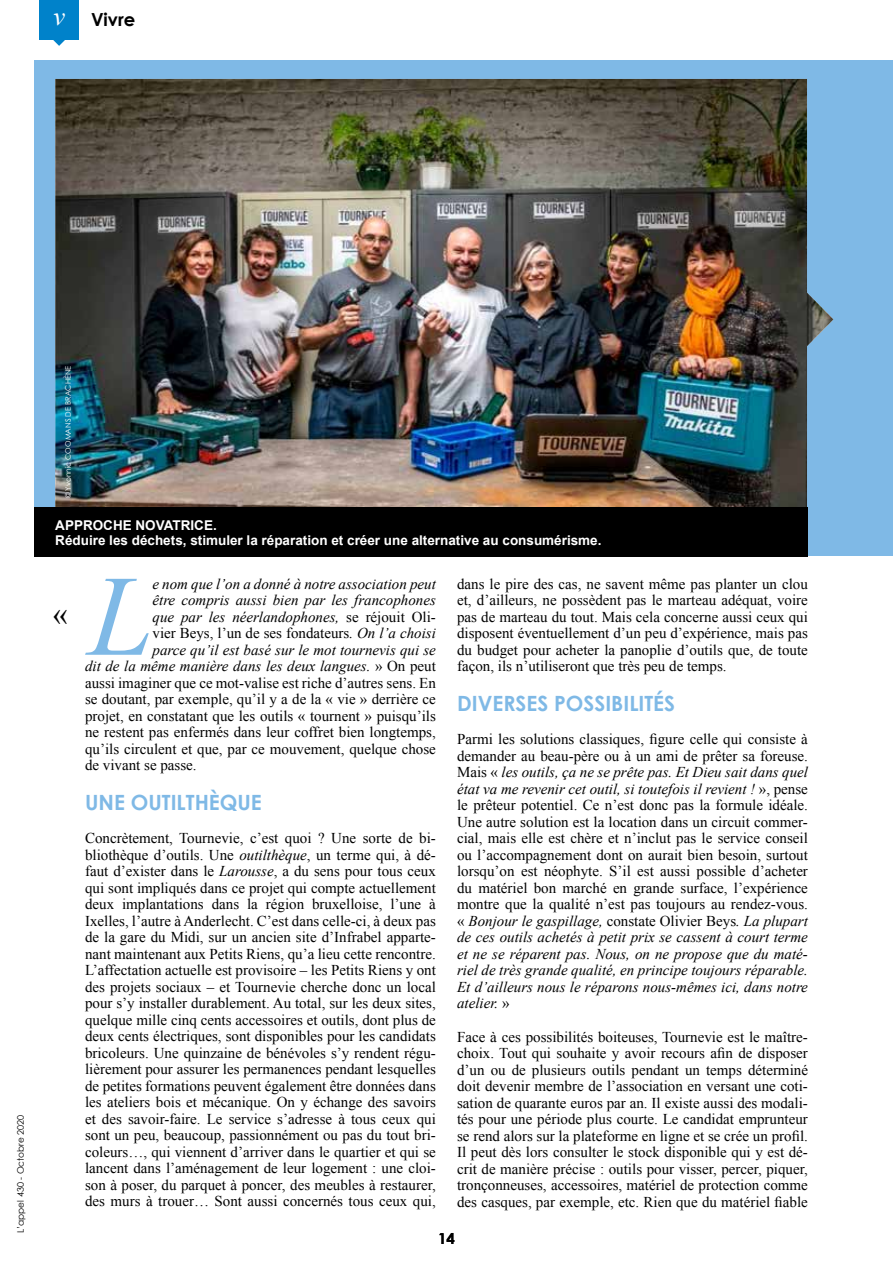
<style>
.page{position:relative;width:893px;height:1263px;background:#fff}
.page>*{position:absolute;margin:0;border:0;box-sizing:border-box;transform-origin:0 0}
.t1{font:italic 114.75px "Times New Roman";color:#7fb9e6}
.t2{font:30px "Times New Roman";color:#000}
.t3{font:700 21px "Century Gothic";color:#7fb9e6}
.t4{font:700 18px "Century Gothic";color:#000}
.t5{font:15px/16.5px "Times New Roman";color:#000;text-align:justify}
.t6{font:italic 15px "Times New Roman";color:#000}
.t7{font:700 15px "Century Gothic";color:#000}
.t8{font:700 13.5px/15px "Arial";color:#fff}
.t9{font:9px "Century Gothic";color:#000}
.t10{font:7.5px "Century Gothic";color:#fff}
.s1{font-family:"Times New Roman";font-weight:400;font-style:italic;font-size:26.1px;color:#fff}
.s2{font-style:normal}
.s3{font-style:italic}
</style>
<div class="page">
<div style="left:34px;top:60px;width:859px;height:496px;background:#7fb9e6"></div>
<img style="left:55px;top:79px;width:778px;height:451px">
<div style="left:34px;top:507px;width:773px;height:49px;background:#000"></div>
<div style="left:39px;top:0;width:40px;height:39px;background:#0082ca"></div>
<svg style="left:53px;top:39px;width:13px;height:7px"></svg>
<p class="t4" style="left:53px;top:8px;width:83px"><span class="s1">v</span> Vivre</p>
<p class="t9" style="left:15px;top:1233px;width:120px;rotate:-90deg">L’appel 430 - Octobre 2020</p>
<p class="t10" style="left:63px;top:498px;width:134px;rotate:-90deg">© Yvonnic COOMANS DE BRACHÈNE</p>
<p class="t8" style="left:55px;top:517px;width:548px">APPROCHE NOVATRICE.<br>Réduire les déchets, stimuler la réparation et créer une alternative au consumérisme.</p>
<h2 class="t2" style="left:53px;top:597px;width:16px">«</h2>
<h1 class="t1" style="left:89px;top:552px;width:65px">L</h1>
<p class="t6" style="left:153px;top:575px;width:285px">e nom que l’on a donné à notre association peut</p>
<p class="t6" style="left:153px;top:592px;width:285px">être compris aussi bien par les francophones</p>
<p class="t6" style="left:153px;top:608px;width:285px">que par les néerlandophones, <span class="s2">se réjouit Oli-</span></p>
<p class="t5" style="left:153px;top:625px;width:285px">vier Beys, l’un de ses fondateurs<span class="s3">. On l’a choisi</span></p>
<p class="t6" style="left:153px;top:641px;width:285px">parce qu’il est basé sur le mot tournevis qui se</p>
<p class="t6" style="left:85px;top:658px;width:352px">dit de la même manière dans les deux langues. <span class="s2">» On peut</span></p>
<p class="t5" style="left:85px;top:674px;width:352px">aussi imaginer que ce mot-valise est riche d’autres sens. En</p>
<p class="t5" style="left:85px;top:691px;width:352px">se doutant, par exemple, qu’il y a de la « vie » derrière ce</p>
<p class="t5" style="left:85px;top:707px;width:352px">projet, en constatant que les outils « tournent » puisqu’ils</p>
<p class="t5" style="left:85px;top:724px;width:352px">ne restent pas enfermés dans leur coffret bien longtemps,</p>
<p class="t5" style="left:85px;top:740px;width:352px">qu’ils circulent et que, par ce mouvement, quelque chose</p>
<p class="t5" style="left:85px;top:757px;width:113px">de vivant se passe.</p>
<h3 class="t3" style="left:85px;top:789px;width:178px">UNE OUTILTHÈQUE</h3>
<p class="t5" style="left:85px;top:830px;width:352px">Concrètement, Tournevie, c’est quoi ? Une sorte de bi&shy;bliothèque d’outils. Une <span class="s3">outilthèque</span>, un terme qui, à dé&shy;faut d’exister dans le <span class="s3">Larousse</span>, a du sens pour tous ceux qui sont impliqués dans ce projet qui compte actuellement deux implantations dans la région bruxelloise, l’une à Ixelles, l’autre à Anderlecht. C’est dans celle-ci, à deux pas de la gare du Midi, sur un ancien site d’Infrabel apparte&shy;nant maintenant aux Petits Riens, qu’a lieu cette rencontre.<br>L’affectation actuelle est provisoire – les Petits Riens y ont des projets sociaux – et Tournevie cherche donc un local pour s’y installer durablement. Au total, sur les deux sites, quelque mille cinq cents accessoires et outils, dont plus de deux cents électriques, sont disponibles pour les candidats bricoleurs. Une quinzaine de bénévoles s’y rendent régu&shy;lièrement pour assurer les permanences pendant lesquelles de petites formations peuvent également être données dans les ateliers bois et mécanique. On y échange des savoirs et des savoir-faire. Le service s’adresse à tous ceux qui sont un peu, beaucoup, passionnément ou pas du tout bri&shy;coleurs…, qui viennent d’arriver dans le quartier et qui se lancent dans l’aménagement de leur logement : une cloi&shy;son à poser, du parquet à poncer, des meubles à restaurer, des murs à trouer… Sont aussi concernés tous ceux qui,</p>
<p class="t5" style="left:457px;top:575px;width:352px">dans le pire des cas, ne savent même pas planter un clou et, d’ailleurs, ne possèdent pas le marteau adéquat, voire pas de marteau du tout. Mais cela concerne aussi ceux qui disposent éventuellement d’un peu d’expérience, mais pas du budget pour acheter la panoplie d’outils que, de toute façon, ils n’utiliseront que très peu de temps.</p>
<h3 class="t3" style="left:457px;top:690px;width:219px">DIVERSES POSSIBILITÉS</h3>
<p class="t5" style="left:457px;top:731px;width:352px">Parmi les solutions classiques, figure celle qui consiste à demander au beau-père ou à un ami de prêter sa foreuse.<br>Mais « <span class="s3">les outils, ça ne se prête pas. Et Dieu sait dans quel état va me revenir cet outil, si toutefois il revient !</span> », pense le prêteur potentiel. Ce n’est donc pas la formule idéale.<br>Une autre solution est la location dans un circuit commer&shy;cial, mais elle est chère et n’inclut pas le service conseil ou l’accompagnement dont on aurait bien besoin, surtout lorsqu’on est néophyte. S’il est aussi possible d’acheter du matériel bon marché en grande surface, l’expérience montre que la qualité n’est pas toujours au rendez-vous. « <span class="s3">Bonjour le gaspillage,</span> constate Olivier Beys<span class="s3">. La plupart de ces outils achetés à petit prix se cassent à court terme et ne se réparent pas. Nous, on ne propose que du maté&shy;riel de très grande qualité, en principe toujours réparable.<br>Et d’ailleurs nous le réparons nous-mêmes ici, dans notre atelier.</span> »</p>
<p class="t5" style="left:457px;top:1028px;width:352px">Face à ces possibilités boiteuses, Tournevie est le maître&shy;choix. Tout qui souhaite y avoir recours afin de disposer d’un ou de plusieurs outils pendant un temps déterminé doit devenir membre de l’association en versant une coti&shy;sation de quarante euros par an. Il existe aussi des modali&shy;tés pour une période plus courte. Le candidat emprunteur se rend alors sur la plateforme en ligne et se crée un profil.<br>Il peut dès lors consulter le stock disponible qui y est dé&shy;crit de manière précise : outils pour visser, percer, piquer, tronçonneuses, accessoires, matériel de protection comme des casques, par exemple, etc. Rien que du matériel fiable</p>
<p class="t7" style="left:438px;top:1229px;width:18px">14</p>
</div>
